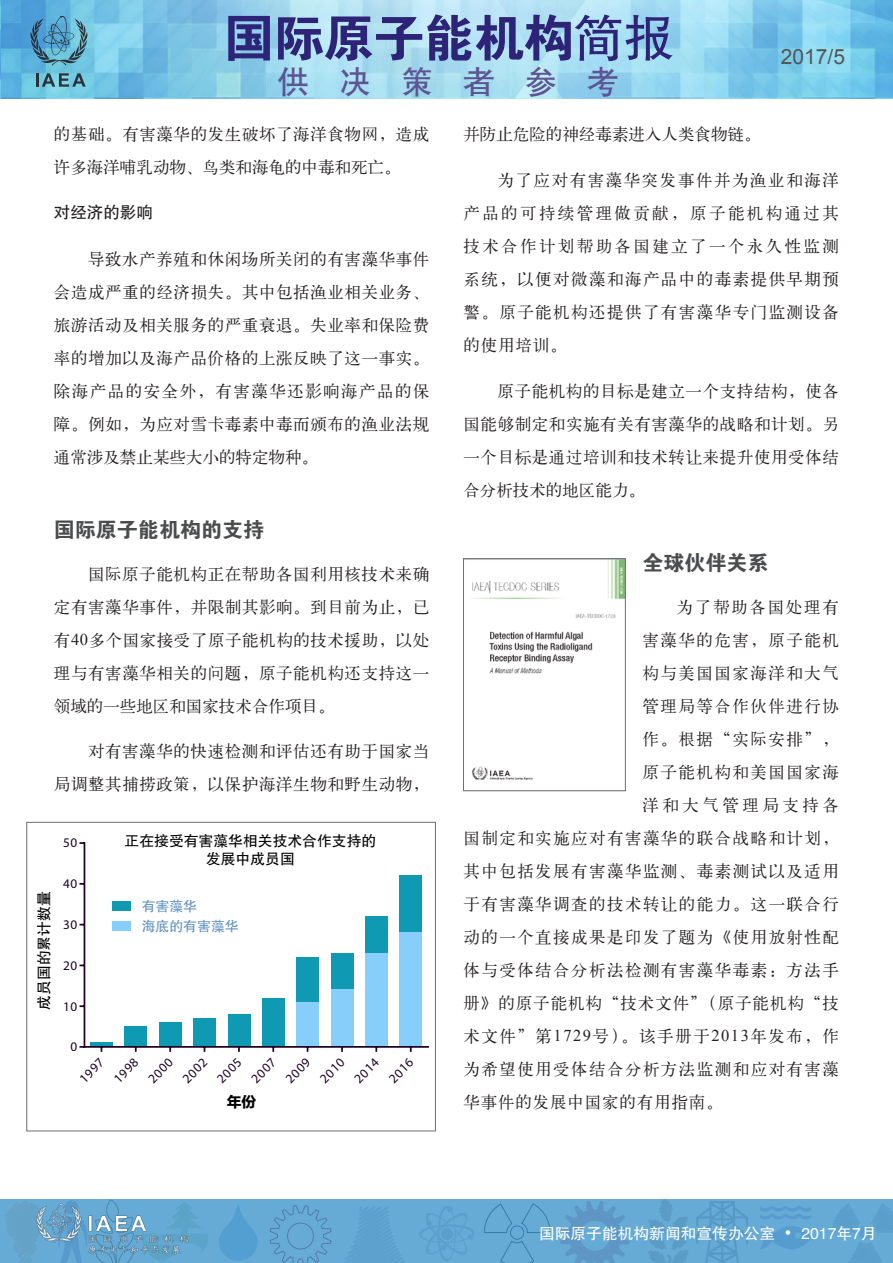
<style>
.page{position:relative;width:893px;height:1263px;background:#fff}
.page>*{position:absolute;margin:0;border:0;box-sizing:border-box;transform-origin:0 0}
.t1{font:51px "FZDHTK GBK1 0";letter-spacing:-.02em;color:#2d2377}
.t2{font:31.5px "H Yb 1 gj";letter-spacing:.965em;color:#5d5493}
.t3{font:21px "FZDHTK GBK1 0";color:#4b4c4d}
.t4{font:21px "Arial";color:#545557}
.t5{font:16.5px/33px "H Ya 1 gj";letter-spacing:.055em;color:#231f20;text-align:justify}
.t6{font:16.5px "H Ya 1 gj";letter-spacing:.09em;color:#231f20}
.t7{font:16.5px/33px "H Ya 1 gj";letter-spacing:.02em;color:#231f20}
.t8{font:16.5px/33px "H Ya 1 gj";letter-spacing:.035em;color:#231f20;text-align:right}
.t9{font:16.5px "H Ya 1 gj";color:#231f20}
.t10{font:16.5px "H Ya 1 gj";letter-spacing:.21em;color:#231f20}
.t11{font:16.5px "H Ya 1 gj";letter-spacing:.105em;color:#231f20}
.t12{font:16.5px "FZHTK GBK1 0";color:#231f20}
.t13{font:15.75px "FZHTK GBK1 0";color:#fff}
.t14{font:14.85px/17.7px "FZHTJW GB1 0";color:#000;text-align:center}
.t15{font:14.85px "FZLTDHK GBK1 0";color:#000}
.t16{font:13.95px/20.4px "FZHTJW GB1 0";color:#6392c1}
.t17{font:13.2px "Myriad Pro";letter-spacing:.045em;color:#1e0227}
.s1{font-family:"FZHTK GBK1 0"}
.s2{font-family:"Times New Roman"}
.s3{font-family:"Arial";font-size:18px}
</style>
<div class="page">
<img style="left:0;top:0;width:893px;height:98px">
<svg style="left:1px;top:1199px;width:892px;height:64px;background:#62a5d2"></svg>
<hr style="left:0;top:1199px;width:1px;height:64px;background:#0072bc">
<img style="left:35px;top:1202px;width:155px;height:54px">
<hr style="left:90px;top:1043px;width:23px;height:4px;background:#0f99b2">
<div style="left:125px;top:1026px;width:22px;height:21px;background:#0f99b2"></div>
<div style="left:159px;top:1022px;width:23px;height:25px;background:#0f99b2"></div>
<div style="left:193px;top:1018px;width:23px;height:29px;background:#0f99b2"></div>
<div style="left:228px;top:1014px;width:22px;height:33px;background:#0f99b2"></div>
<div style="left:262px;top:998px;width:23px;height:49px;background:#0f99b2"></div>
<div style="left:296px;top:957px;width:23px;height:90px;background:#0f99b2"></div>
<div style="left:331px;top:953px;width:23px;height:94px;background:#0f99b2"></div>
<div style="left:365px;top:916px;width:23px;height:131px;background:#0f99b2"></div>
<div style="left:399px;top:876px;width:23px;height:171px;background:#0f99b2"></div>
<div style="left:296px;top:1002px;width:23px;height:45px;background:#87cefa"></div>
<div style="left:331px;top:990px;width:23px;height:57px;background:#87cefa"></div>
<div style="left:365px;top:953px;width:23px;height:94px;background:#87cefa"></div>
<div style="left:399px;top:933px;width:23px;height:114px;background:#87cefa"></div>
<hr style="left:84px;top:1046px;width:345px;height:2px;background:#1e0227">
<hr style="left:84px;top:842px;width:1px;height:206px;background:#1e0227">
<div style="left:113px;top:921px;width:18px;height:10px;background:#87cefa"></div>
<div style="left:113px;top:901px;width:18px;height:10px;background:#0f99b2"></div>
<div style="left:27px;top:822px;width:409px;height:309px;border:1px solid #6f7073"></div>
<img style="left:471px;top:560px;width:153px;height:221px">
<div style="left:463px;top:558px;width:163px;height:233px;border:1px solid #6f7073"></div>
<svg style="left:30px;top:16px;width:57px;height:50px;background:#5599b8"></svg>
<svg style="left:36px;top:73px;width:50px;height:14px"></svg>
<div style="left:219px;top:1202px;width:39px;height:59px;background:#66aad6"></div>
<h1 class="t1" style="left:223px;top:10px;width:452px">国际原子能机构<span class="s1">简报</span></h1>
<h2 class="t2" style="left:277px;top:66px;width:343px">供决策者参考</h2>
<p class="t4" style="left:781px;top:43px;width:66px">2017/5</p>
<p class="t7" style="left:54px;top:118px;width:377px">的基础。有害藻华的发生破坏了海洋食物网，造成许多海洋哺乳动物、鸟类和海龟的中毒和死亡。</p>
<p class="t12" style="left:54px;top:203px;width:100px">对经济的影响</p>
<p class="t5" style="left:54px;top:242px;width:377px;text-indent:34px">导致水产养殖和休闲场所关闭的有害藻华事件会造成严重的经济损失。其中包括渔业相关业务、旅游活动及相关服务的严重衰退。失业率和保险费率的增加以及海产品价格的上涨反映了这一事实。除海产品的安全外，有害藻华还影响海产品的保障。例如，为应对雪卡毒素中毒而颁布的渔业法规通常涉及禁止某些大小的特定物种。</p>
<p class="t3" style="left:54px;top:518px;width:211px">国际原子能机构的支持</p>
<p class="t5" style="left:54px;top:557px;width:377px;text-indent:34px">国际原子能机构正在帮助各国利用核技术来确定有害藻华事件，并限制其影响。到目前为止，已有<span class="s2">40</span>多个国家接受了原子能机构的技术援助，以处理与有害藻华相关的问题，原子能机构还支持这一领域的一些地区和国家技术合作项目。</p>
<p class="t8" style="left:54px;top:735px;width:377px">对有害藻华的快速检测和评估还有助于国家当<br>局调整其捕捞政策，以保护海洋生物和野生动物，</p>
<p class="t17" style="left:63px;top:835px;width:16px">50</p>
<p class="t14" style="left:35px;top:1010px;width:120px;rotate:-90deg">成员国的累计数量</p>
<p class="t17" style="left:63px;top:876px;width:16px">40</p>
<p class="t17" style="left:63px;top:916px;width:16px">30</p>
<p class="t17" style="left:63px;top:957px;width:16px">20</p>
<p class="t17" style="left:63px;top:998px;width:16px">10</p>
<p class="t14" style="left:125px;top:832px;width:253px">正在接受有害藻华相关技术合作支持的发展中成员国</p>
<p class="t16" style="left:142px;top:896px;width:99px">有害藻华<br>海底的有害藻华</p>
<p class="t17" style="left:70px;top:1039px;width:8px">0</p>
<p class="t17" style="left:76px;top:1075px;width:30px;rotate:-45deg">1997</p>
<p class="t17" style="left:110px;top:1075px;width:30px;rotate:-45deg">1998</p>
<p class="t17" style="left:145px;top:1075px;width:30px;rotate:-45deg">2000</p>
<p class="t17" style="left:179px;top:1075px;width:30px;rotate:-45deg">2002</p>
<p class="t17" style="left:213px;top:1075px;width:30px;rotate:-45deg">2005</p>
<p class="t17" style="left:248px;top:1075px;width:30px;rotate:-45deg">2007</p>
<p class="t17" style="left:282px;top:1075px;width:30px;rotate:-45deg">2009</p>
<p class="t17" style="left:316px;top:1075px;width:30px;rotate:-45deg">2010</p>
<p class="t17" style="left:351px;top:1075px;width:30px;rotate:-45deg">2014</p>
<p class="t17" style="left:385px;top:1075px;width:30px;rotate:-45deg">2016</p>
<p class="t15" style="left:227px;top:1094px;width:31px">年份</p>
<p class="t9" style="left:463px;top:126px;width:298px">并防止危险的神经毒素进入人类食物链。</p>
<p class="t5" style="left:463px;top:163px;width:377px;text-indent:34px">为了应对有害藻华突发事件并为渔业和海洋产品的可持续管理做贡献，原子能机构通过其技术合作计划帮助各国建立了一个永久性监测系统，以便对微藻和海产品中的毒素提供早期预警。原子能机构还提供了有害藻华专门监测设备的使用培训。</p>
<p class="t5" style="left:463px;top:374px;width:377px;text-indent:34px">原子能机构的目标是建立一个支持结构，使各国能够制定和实施有关有害藻华的战略和计划。另一个目标是通过培训和技术转让来提升使用受体结合分析技术的地区能力。</p>
<p class="t3" style="left:643px;top:551px;width:127px">全球伙伴关系</p>
<p class="t11" style="left:677px;top:598px;width:164px">为了帮助各国处理有</p>
<p class="t6" style="left:643px;top:631px;width:198px">害藻华的危害，原子能机</p>
<p class="t6" style="left:643px;top:664px;width:198px">构与美国国家海洋和大气</p>
<p class="t6" style="left:643px;top:697px;width:198px">管理局等合作伙伴进行协</p>
<p class="t5" style="left:643px;top:722px;width:198px">作。根据“实际安排”，</p>
<p class="t6" style="left:643px;top:763px;width:198px">原子能机构和美国国家海</p>
<p class="t10" style="left:643px;top:796px;width:198px">洋和大气管理局支持各</p>
<p class="t6" style="left:463px;top:829px;width:377px">国制定和实施应对有害藻华的联合战略和计划，</p>
<p class="t6" style="left:463px;top:862px;width:377px">其中包括发展有害藻华监测、毒素测试以及适用</p>
<p class="t6" style="left:463px;top:895px;width:377px">于有害藻华调查的技术转让的能力。这一联合行</p>
<p class="t6" style="left:463px;top:928px;width:377px">动的一个直接成果是印发了题为《使用放射性配</p>
<p class="t6" style="left:463px;top:961px;width:377px">体与受体结合分析法检测有害藻华毒素：方法手</p>
<p class="t5" style="left:463px;top:986px;width:377px">册》的原子能机构“技术文件”（原子能机构“技</p>
<p class="t6" style="left:463px;top:1027px;width:377px">术文件”第<span class="s2">1729</span>号）。该手册于<span class="s2">2013</span>年发布，作</p>
<p class="t6" style="left:463px;top:1060px;width:377px">为希望使用受体结合分析方法监测和应对有害藻</p>
<p class="t5" style="left:463px;top:1085px;width:261px">华事件的发展中国家的有用指南。</p>
<p class="t13" style="left:539px;top:1225px;width:339px">国际原子能机构新闻和宣传办公室 <span class="s3">•</span> 2017年7月</p>
</div>
